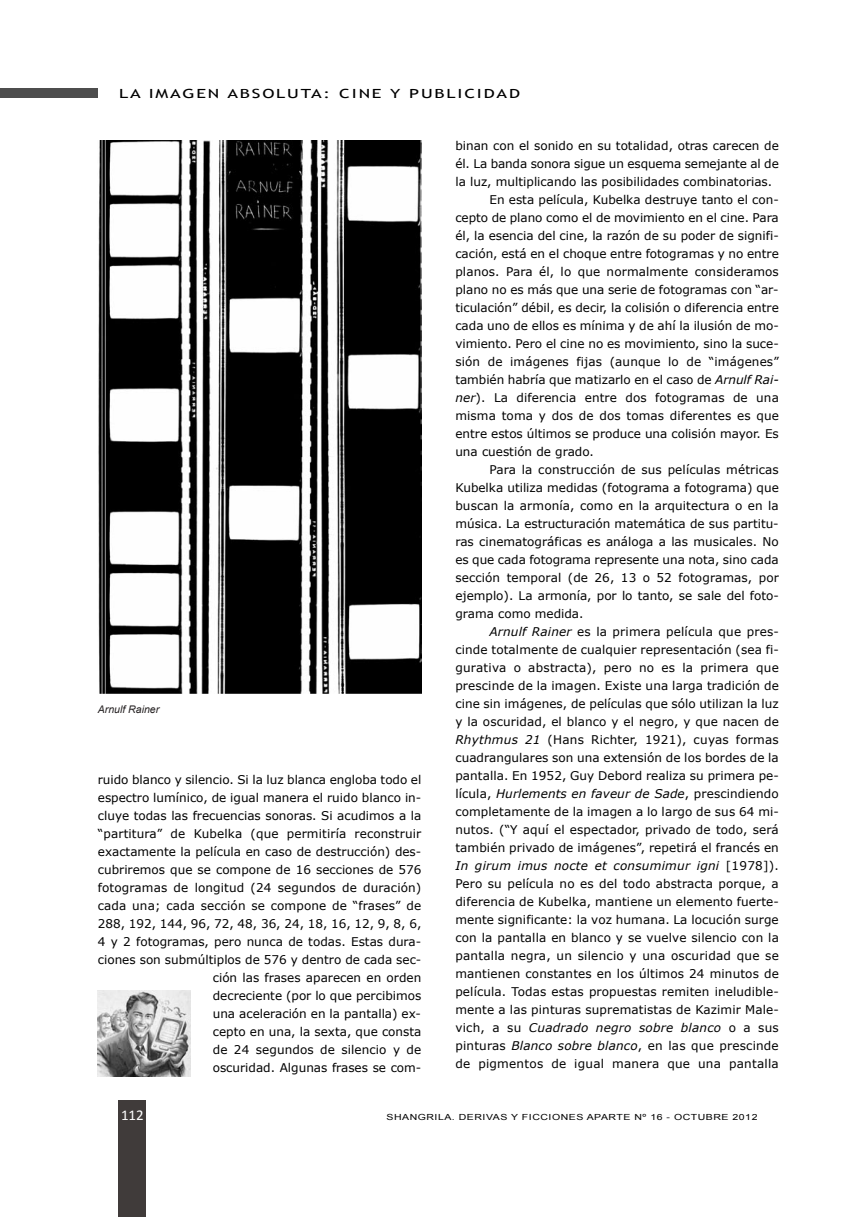
<style>
.page{position:relative;width:864px;height:1217px;background:#fff}
.page>*{position:absolute;margin:0;border:0;box-sizing:border-box;transform-origin:0 0}
.t1{font:15px "Calibri";color:#fff}
.t2{font:12.6px "Trebuchet MS";letter-spacing:.1em;color:#000;scale:1.43 1}
.t3{font:12px/18px "Verdana";letter-spacing:.005em;color:#000;text-align:right}
.t4{font:italic 12px "Verdana";letter-spacing:.02em;color:#000}
.t5{font:italic 10.5px "Arial";color:#231f20}
.t6{font:8.4px "Arial";letter-spacing:.05em;color:#000;scale:1.25 1}
.s1{font-style:italic}
.s2{font-style:normal}
</style>
<div class="page">
<div style="left:0;top:89px;width:98px;height:9px;background:#4d4d4d"></div>
<div style="left:119px;top:1099px;width:27px;height:117px;background:#403b3a"></div>
<img style="left:98px;top:140px;width:323px;height:553px">
<img style="left:98px;top:990px;width:92px;height:85px">
<p class="t2" style="left:119px;top:86px;width:282px">LA IMAGEN ABSOLUTA: CINE Y PUBLICIDAD</p>
<p class="t3" style="left:455px;top:136px;width:325px">binan con el sonido en su totalidad, otras carecen de</p>
<p class="t3" style="left:455px;top:154px;width:325px">él. La banda sonora sigue un esquema semejante al de</p>
<p class="t3" style="left:455px;top:172px;width:318px">la luz, multiplicando las posibilidades combinatorias.</p>
<p class="t3" style="left:489px;top:190px;width:291px">En esta película, Kubelka destruye tanto el con-</p>
<p class="t3" style="left:455px;top:208px;width:325px">cepto de plano como el de movimiento en el cine. Para</p>
<p class="t3" style="left:455px;top:226px;width:325px">él, la esencia del cine, la razón de su poder de signifi-</p>
<p class="t3" style="left:455px;top:244px;width:325px">cación, está en el choque entre fotogramas y no entre</p>
<p class="t3" style="left:455px;top:262px;width:325px">planos. Para él, lo que normalmente consideramos</p>
<p class="t3" style="left:455px;top:280px;width:325px">plano no es más que una serie de fotogramas con “ar-</p>
<p class="t3" style="left:455px;top:298px;width:325px">ticulación” débil, es decir, la colisión o diferencia entre</p>
<p class="t3" style="left:455px;top:316px;width:325px">cada uno de ellos es mínima y de ahí la ilusión de mo-</p>
<p class="t3" style="left:455px;top:334px;width:325px">vimiento. Pero el cine no es movimiento, sino la suce-</p>
<p class="t3" style="left:455px;top:352px;width:325px">sión de imágenes fijas (aunque lo de “imágenes”</p>
<p class="t3" style="left:455px;top:370px;width:325px">también habría que matizarlo en el caso de <span class="s1">Arnulf Rai-</span></p>
<p class="t3" style="left:455px;top:388px;width:325px"><span class="s1">ner</span>). La diferencia entre dos fotogramas de una</p>
<p class="t3" style="left:455px;top:406px;width:325px">misma toma y dos de dos tomas diferentes es que</p>
<p class="t3" style="left:455px;top:424px;width:325px">entre estos últimos se produce una colisión mayor. Es</p>
<p class="t3" style="left:455px;top:442px;width:140px">una cuestión de grado.</p>
<p class="t3" style="left:489px;top:460px;width:291px">Para la construcción de sus películas métricas</p>
<p class="t3" style="left:455px;top:478px;width:325px">Kubelka utiliza medidas (fotograma a fotograma) que</p>
<p class="t3" style="left:455px;top:496px;width:325px">buscan la armonía, como en la arquitectura o en la</p>
<p class="t3" style="left:455px;top:514px;width:325px">música. La estructuración matemática de sus partitu-</p>
<p class="t3" style="left:455px;top:532px;width:325px">ras cinematográficas es análoga a las musicales. no</p>
<p class="t3" style="left:455px;top:550px;width:325px">es que cada fotograma represente una nota, sino cada</p>
<p class="t3" style="left:455px;top:568px;width:325px">sección temporal (de 26, 13 o 52 fotogramas, por</p>
<p class="t3" style="left:455px;top:586px;width:325px">ejemplo). La armonía, por lo tanto, se sale del foto-</p>
<p class="t3" style="left:455px;top:604px;width:130px">grama como medida.</p>
<p class="t3" style="left:489px;top:622px;width:291px"><span class="s1">Arnulf Rainer</span> es la primera película que pres-</p>
<p class="t3" style="left:455px;top:640px;width:325px">cinde totalmente de cualquier representación (sea fi-</p>
<p class="t3" style="left:455px;top:658px;width:325px">gurativa o abstracta), pero no es la primera que</p>
<p class="t3" style="left:455px;top:676px;width:325px">prescinde de la imagen. Existe una larga tradición de</p>
<p class="t3" style="left:455px;top:694px;width:325px">cine sin imágenes, de películas que sólo utilizan la luz</p>
<p class="t3" style="left:455px;top:712px;width:325px">y la oscuridad, el blanco y el negro, y que nacen de</p>
<p class="t3" style="left:455px;top:730px;width:325px"><span class="s1">Rhythmus 21</span> (Hans richter, 1921), cuyas formas</p>
<p class="t3" style="left:455px;top:748px;width:325px">cuadrangulares son una extensión de los bordes de la</p>
<p class="t3" style="left:455px;top:766px;width:325px">pantalla. En 1952, Guy Debord realiza su primera pe-</p>
<p class="t4" style="left:455px;top:785px;width:325px"><span class="s2">lícula,</span> Hurlements en faveur de Sade<span class="s2">, prescindiendo</span></p>
<p class="t3" style="left:455px;top:802px;width:325px">completamente de la imagen a lo largo de sus 64 mi-</p>
<p class="t3" style="left:455px;top:820px;width:325px">nutos. (“Y aquí el espectador, privado de todo, será</p>
<p class="t3" style="left:455px;top:838px;width:325px">también privado de imágenes”, repetirá el francés en</p>
<p class="t4" style="left:455px;top:857px;width:325px">In girum imus nocte et consumimur igni <span class="s2">[1978]).</span></p>
<p class="t3" style="left:455px;top:874px;width:325px">Pero su película no es del todo abstracta porque, a</p>
<p class="t3" style="left:455px;top:892px;width:325px">diferencia de Kubelka, mantiene un elemento fuerte-</p>
<p class="t3" style="left:455px;top:910px;width:325px">mente significante: la voz humana. La locución surge</p>
<p class="t3" style="left:455px;top:928px;width:325px">con la pantalla en blanco y se vuelve silencio con la</p>
<p class="t3" style="left:455px;top:946px;width:325px">pantalla negra, un silencio y una oscuridad que se</p>
<p class="t3" style="left:455px;top:964px;width:325px">mantienen constantes en los últimos 24 minutos de</p>
<p class="t3" style="left:455px;top:982px;width:325px">película. Todas estas propuestas remiten ineludible-</p>
<p class="t3" style="left:455px;top:1000px;width:325px">mente a las pinturas suprematistas de Kazimir Male-</p>
<p class="t4" style="left:455px;top:1019px;width:325px"><span class="s2">vich, a su</span> Cuadrado negro sobre blanco <span class="s2">o a sus</span></p>
<p class="t3" style="left:455px;top:1036px;width:325px">pinturas <span class="s1">Blanco sobre blanco</span>, en las que prescinde</p>
<p class="t3" style="left:455px;top:1054px;width:325px">de pigmentos de igual manera que una pantalla</p>
<p class="t5" style="left:98px;top:702px;width:63px">Arnulf Rainer</p>
<p class="t3" style="left:98px;top:770px;width:325px">ruido blanco y silencio. Si la luz blanca engloba todo el espectro lumínico, de igual manera el ruido blanco in&shy;cluye todas las frecuencias sonoras. Si acudimos a la “partitura” de Kubelka (que permitiría reconstruir exactamente la película en caso de destrucción) des&shy;cubriremos que se compone de 16 secciones de 576 fotogramas de longitud (24 segundos de duración) cada una; cada sección se compone de “frases” de 288, 192, 144, 96, 72, 48, 36, 24, 18, 16, 12, 9, 8, 6, 4 y 2 fotogramas, pero nunca de todas. Estas dura&shy;ciones son submúltiplos de 576 y dentro de cada sec&shy;ción las frases aparecen en orden<br>decreciente (por lo que percibimos<br>una aceleración en la pantalla) ex-<br>cepto en una, la sexta, que consta<br>de 24 segundos de silencio y de<br>oscuridad. algunas frases se com-</p>
<p class="t6" style="left:386px;top:1112px;width:298px">SHANGRILA. DERIVAS Y FICCIONES APARTE Nº 16 - OCTUBRE 2012</p>
<p class="t1" style="left:121px;top:1105px;width:24px">112</p>
</div>
